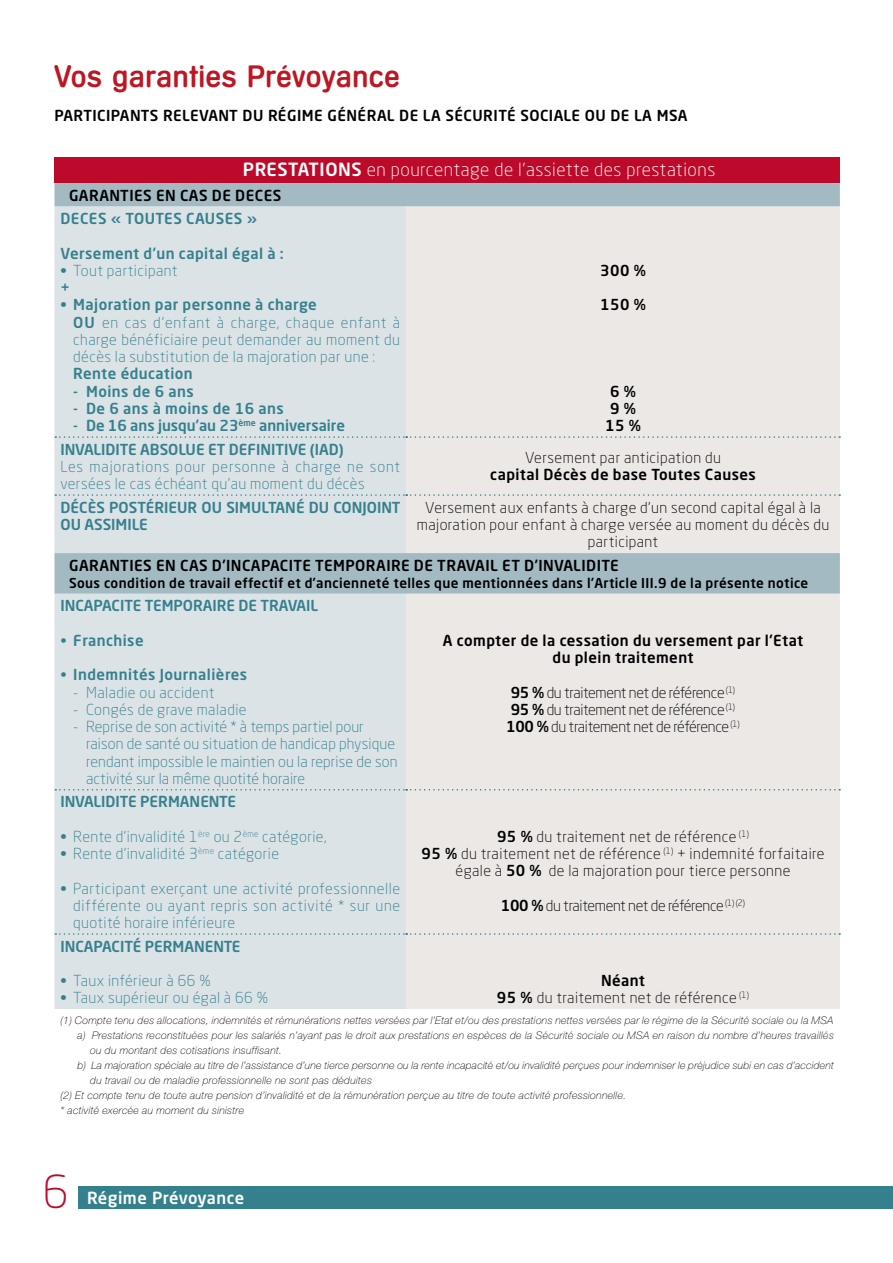
<style>
.page{position:relative;width:893px;height:1263px;background:#fff}
.page>*{position:absolute;margin:0;border:0;box-sizing:border-box;transform-origin:0 0}
.t1{font:300 45px "Neo Sans Std";color:#be0a2a}
.t2{font:500 30px "Mercedes";letter-spacing:.03em;color:#be1622}
.t3{font:300 18px "Neo Sans Std";letter-spacing:.03em;color:#fff}
.t4{font:500 16.5px "Neo Sans Std";letter-spacing:.02em;color:#fff}
.t5{font:300 15px/17.2px "Neo Sans Std";letter-spacing:.03em;color:#34808d}
.t6{font:300 15px/17.2px "Neo Sans Std";letter-spacing:.03em;color:#000;text-align:center}
.t7{font:500 15px/17.2px "Neo Sans Std";letter-spacing:.03em;color:#000;text-align:center}
.t8{font:500 15px/17.2px "Neo Sans Std";color:#34808d}
.t9{font:300 15px/17.2px "Neo Sans Std";letter-spacing:.01em;color:#34808d}
.t10{font:300 15px/17.2px "Neo Sans Std";letter-spacing:-.02em;color:#000;text-align:center}
.t11{font:500 15px "Neo Sans Std";letter-spacing:.03em;color:#34808d}
.t12{font:500 13.5px "Neo Sans Std";letter-spacing:.03em;color:#000}
.t13{font:italic 100 10.5px "Helvetica Neue LT";letter-spacing:.03em;color:#000}
.s1{font-weight:500}
.s2{font-weight:300}
</style>
<div class="page">
<div style="left:79px;top:1186px;width:814px;height:23px;background:#34808d"></div>
<div style="left:54px;top:157px;width:786px;height:26px;background:#be0a2a"></div>
<svg style="left:54px;top:183px;width:786px;height:24px;background:#a6bbc4"></svg>
<div style="left:54px;top:207px;width:352px;height:802px;background:#dce3e7"></div>
<div style="left:406px;top:207px;width:434px;height:802px;background:#ebe8e6"></div>
<svg style="left:55px;top:789px;width:785px;height:1px"></svg>
<svg style="left:55px;top:933px;width:785px;height:2px;background:#c3d2d5"></svg>
<svg style="left:55px;top:436px;width:785px;height:2px;background:#c3d2d5"></svg>
<svg style="left:55px;top:494px;width:785px;height:2px;background:#c3d2d5"></svg>
<h2 class="t2" style="left:54px;top:58px;width:346px">Vos garanties Prévoyance</h2>
<h3 class="t7" style="left:54px;top:107px;width:634px">PARTICIPANTS RELEVANT DU RÉGIME GÉNÉRAL DE LA SÉCURITÉ SOCIALE OU DE LA MSA</h3>
<h3 class="t3" style="left:243px;top:158px;width:474px"><span class="s1">PRESTATIONS</span> en pourcentage de l’assiette des prestations</h3>
<h3 class="t7" style="left:69px;top:186px;width:214px">GARANTIES EN CAS DE DECES</h3>
<h3 class="t11" style="left:60px;top:209px;width:198px">DECES « TOUTES CAUSES »</h3>
<h3 class="t11" style="left:60px;top:244px;width:225px">Versement d’un capital égal à :</h3>
<h3 class="t5" style="left:60px;top:262px;width:118px"><span class="s1">•</span> Tout participant <span class="s1">+</span></h3>
<h3 class="t5" style="left:73px;top:296px;width:328px;text-indent:-13px"><span class="s1">• Majoration par personne à charge<br>OU</span> en cas d’enfant à charge, chaque enfant à charge bénéficiaire peut demander au moment du décès la substitution de la majoration par une :</h3>
<h3 class="t11" style="left:73px;top:364px;width:121px">Rente éducation</h3>
<h3 class="t11" style="left:73px;top:382px;width:122px">- Moins de 6 ans</h3>
<h3 class="t11" style="left:73px;top:399px;width:212px">- De 6 ans à moins de 16 ans</h3>
<h3 class="t8" style="left:73px;top:417px;width:273px">- De 16 ans jusqu’au 23<sup>ème</sup> anniversaire</h3>
<h3 class="t7" style="left:600px;top:261px;width:47px">300 %</h3>
<h3 class="t7" style="left:600px;top:296px;width:47px">150 %</h3>
<h3 class="t7" style="left:605px;top:382px;width:37px">6 %<br>9 %<br>15 %</h3>
<h3 class="t8" style="left:61px;top:440px;width:285px">INVALIDITE ABSOLUE ET DEFINITIVE (IAD)</h3>
<h3 class="t5" style="left:61px;top:458px;width:341px">Les majorations pour personne à charge ne sont versées le cas échéant qu’au moment du décès</h3>
<h3 class="t6" style="left:525px;top:449px;width:197px">Versement par anticipation du</h3>
<h3 class="t7" style="left:490px;top:466px;width:267px">capital Décès de base Toutes Causes</h3>
<h3 class="t8" style="left:61px;top:498px;width:341px">DÉCÈS POSTÉRIEUR OU SIMULTANÉ DU CONJOINT<br>OU ASSIMILE</h3>
<h3 class="t6" style="left:417px;top:498px;width:414px">Versement aux enfants à charge d’un second capital égal à la majoration pour enfant à charge versée au moment du décès du participant</h3>
<h3 class="t7" style="left:69px;top:556px;width:551px">GARANTIES EN CAS D’INCAPACITE TEMPORAIRE DE TRAVAIL ET D’INVALIDITE</h3>
<p class="t12" style="left:69px;top:574px;width:741px">Sous condition de travail effectif et d’ancienneté telles que mentionnées dans l’Article III.9 de la présente notice</p>
<h3 class="t8" style="left:60px;top:597px;width:259px">INCAPACITE TEMPORAIRE DE TRAVAIL</h3>
<h3 class="t11" style="left:60px;top:631px;width:85px"><span class="s2">•</span> Franchise</h3>
<h3 class="t11" style="left:60px;top:665px;width:188px"><span class="s2">•</span> Indemnités Journalières</h3>
<h3 class="t5" style="left:73px;top:683px;width:143px">- Maladie ou accident</h3>
<h3 class="t5" style="left:73px;top:700px;width:175px">- Congés de grave maladie</h3>
<h3 class="t9" style="left:86px;top:718px;width:313px;text-indent:-13px">- Reprise de son activité * à temps partiel pour raison de santé ou situation de handicap physique rendant impossible le maintien ou la reprise de son activité sur la même quotité horaire</h3>
<h3 class="t7" style="left:443px;top:631px;width:362px">A compter de la cessation du versement par l’Etat du plein traitement</h3>
<h3 class="t10" style="left:506px;top:683px;width:235px"><span class="s1">95 %</span> du traitement net de référence <sup>(1)<br></sup><span class="s1">95 %</span> du traitement net de référence <sup>(1)<br></sup><span class="s1">100 %</span> du traitement net de référence <sup>(1)</sup></h3>
<h3 class="t8" style="left:60px;top:793px;width:177px">INVALIDITE PERMANENTE</h3>
<h3 class="t5" style="left:60px;top:827px;width:268px"><span class="s1">•</span> Rente d’invalidité 1<sup>ère</sup> ou 2<sup>ème</sup> catégorie,</h3>
<h3 class="t5" style="left:60px;top:845px;width:220px"><span class="s1">•</span> Rente d’invalidité 3<sup>ème</sup> catégorie</h3>
<h3 class="t5" style="left:73px;top:879px;width:328px;text-align:justify;text-indent:-13px"><span class="s1">•</span> Participant exerçant une activité professionnelle différente ou ayant repris son activité * sur une quotité horaire inférieure</h3>
<h3 class="t6" style="left:422px;top:827px;width:404px"><span class="s1">95 %</span> du traitement net de référence <sup>(1)<br></sup><span class="s1">95 %</span> du traitement net de référence <sup>(1)</sup> + indemnité forfaitaire égale à <span class="s1">50 %</span> de la majoration pour tierce personne</h3>
<h3 class="t10" style="left:501px;top:896px;width:246px"><span class="s1">100 %</span> du traitement net de référence <sup>(1)</sup> <sup>(2)</sup></h3>
<h3 class="t8" style="left:60px;top:937px;width:182px">INCAPACITÉ PERMANENTE</h3>
<h3 class="t5" style="left:60px;top:972px;width:152px"><span class="s1">•</span> Taux inférieur à 66 %</h3>
<h3 class="t5" style="left:60px;top:989px;width:209px"><span class="s1">•</span> Taux supérieur ou égal à 66 %</h3>
<h3 class="t6" style="left:497px;top:972px;width:254px"><span class="s1">Néant<br>95 %</span> du traitement net de référence <sup>(1)</sup></h3>
<p class="t13" style="left:60px;top:1014px;width:775px">(1) Compte tenu des allocations, indemnités et rémunérations nettes versées par l’Etat et/ou des prestations nettes versées par le régime de la Sécurité sociale ou la MSA</p>
<p class="t13" style="left:78px;top:1029px;width:758px">a) Prestations reconstituées pour les salariés n’ayant pas le droit aux prestations en espèces de la Sécurité sociale ou MSA en raison du nombre d’heures travaillés</p>
<p class="t13" style="left:90px;top:1044px;width:193px">ou du montant des cotisations insuffisant.</p>
<p class="t13" style="left:78px;top:1059px;width:758px">b) La majoration spéciale au titre de l’assistance d’une tierce personne ou la rente incapacité et/ou invalidité perçues pour indemniser le préjudice subi en cas d’accident</p>
<p class="t13" style="left:90px;top:1074px;width:283px">du travail ou de maladie professionnelle ne sont pas déduites</p>
<p class="t13" style="left:60px;top:1089px;width:567px">(2) Et compte tenu de toute autre pension d’invalidité et de la rémunération perçue au titre de toute activité professionnelle.</p>
<p class="t13" style="left:60px;top:1104px;width:185px">* activité exercée au moment du sinistre</p>
<h1 class="t1" style="left:43px;top:1164px;width:28px">6</h1>
<h3 class="t4" style="left:87px;top:1187px;width:159px">Régime Prévoyance</h3>
</div>
